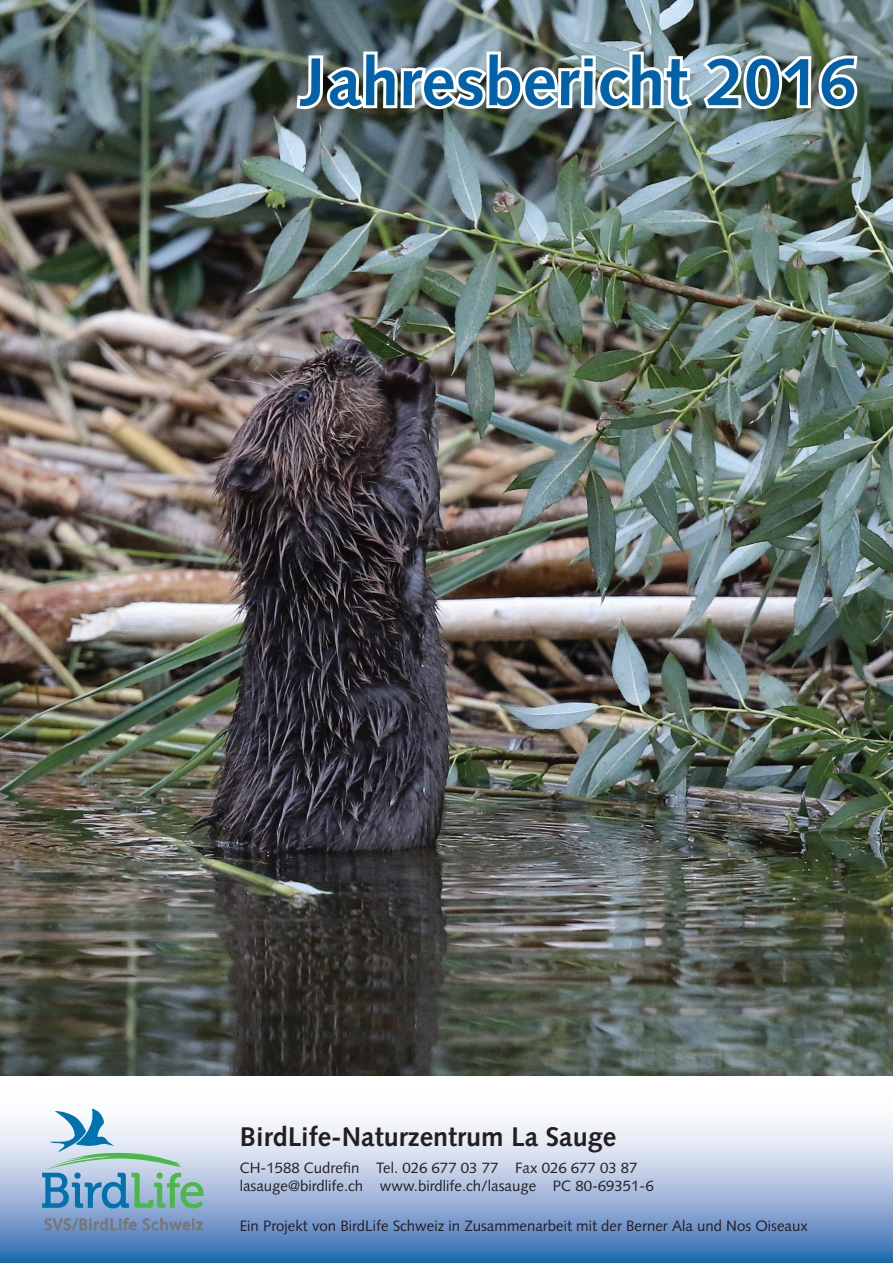
<style>
.page{position:relative;width:893px;height:1263px;background:#fff}
.page>*{position:absolute;margin:0;border:0;box-sizing:border-box;transform-origin:0 0}
.t1{font:700 67.5px "Syntax LT";color:#0161aa}
.t2{font:700 27px "Syntax LT";color:#231f20}
.t3{font:15px/18px "Syntax LT";color:#231f20}
</style>
<div class="page">
<svg style="left:0;top:1120px;width:893px;height:143px;background:#8eaed5"></svg>
<img style="left:0;top:0;width:893px;height:1075px">
<img style="left:293px;top:0;width:568px;height:1263px">
<svg style="left:42px;top:1108px;width:162px;height:126px;background:#a0bfd0"></svg>
<h1 class="t1" style="left:302px;top:43px;width:557px">Jahresbericht 2016</h1>
<h2 class="t2" style="left:240px;top:1121px;width:378px">BirdLife-Naturzentrum La Sauge</h2>
<p class="t3" style="left:240px;top:1159px;width:416px">CH-1588 Cudrefin Tel. 026 677 03 77 Fax 026 677 03 87 lasauge@birdlife.ch www.birdlife.ch/lasauge PC 80-69351-6</p>
<p class="t3" style="left:240px;top:1217px;width:570px">Ein Projekt von BirdLife Schweiz in Zusammenarbeit mit der Berner Ala und Nos Oiseaux</p>
</div>
